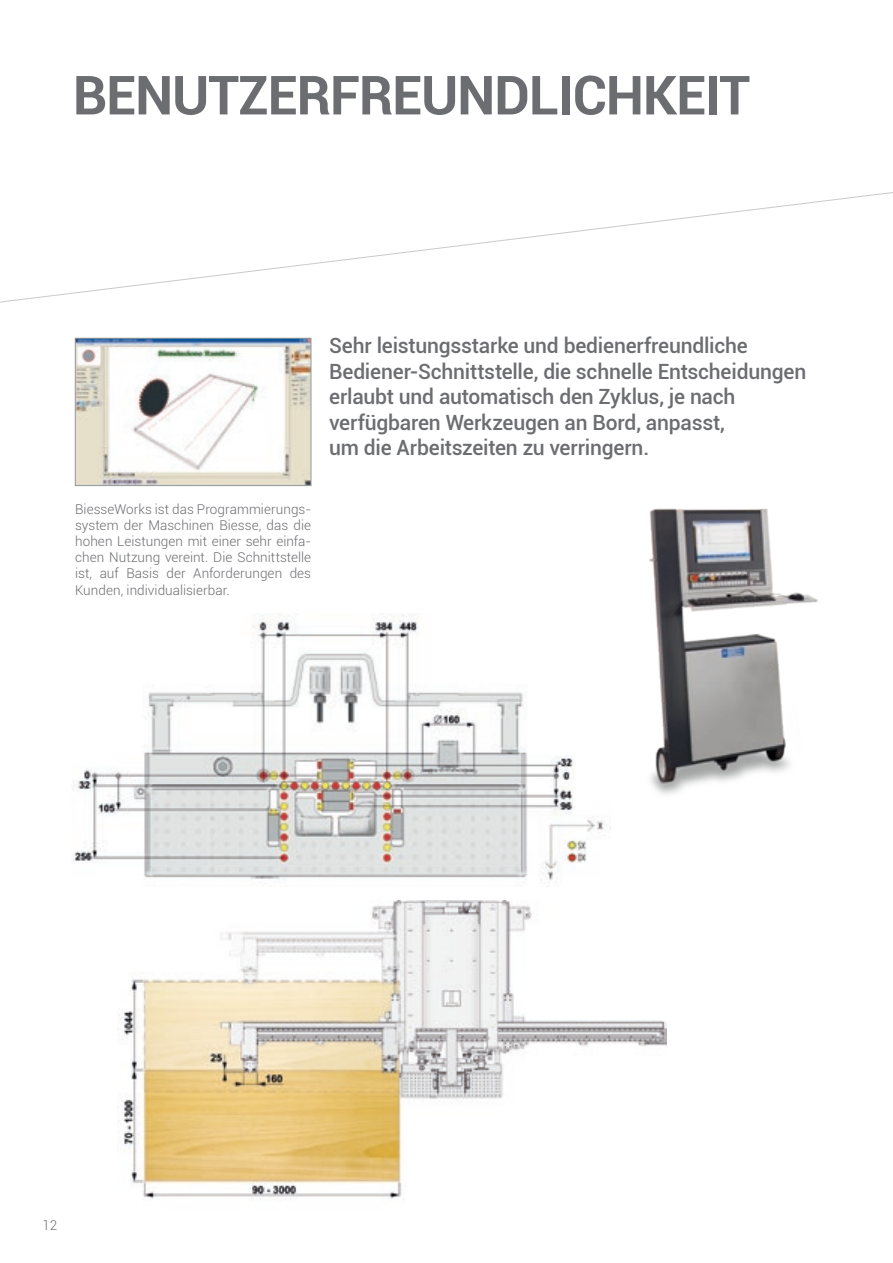
<style>
.page{position:relative;width:893px;height:1263px;background:#fff}
.page>*{position:absolute;margin:0;border:0;box-sizing:border-box;transform-origin:0 0}
._1_TITOLO_GRIGIO{font:700 54px "Roboto";letter-spacing:-.02em;color:#6c6d70}
.t1{font:500 21px/25.5px "Roboto";letter-spacing:-.01em;color:#6c6d70}
.t2{font:300 13.5px/16.2px "Roboto";letter-spacing:.005em;color:#6c6d70;text-align:justify}
</style>
<div class="page">
<svg style="left:0;top:192px;width:893px;height:111px"></svg>
<img style="left:77px;top:340px;width:232px;height:144px">
<div style="left:75px;top:338px;width:236px;height:148px;border:1px solid #94999a"></div>
<img style="left:649px;top:508px;width:169px;height:287px">
<img style="left:72px;top:614px;width:538px;height:273px">
<img style="left:119px;top:901px;width:547px;height:298px">
<p class="_1_TITOLO_GRIGIO" style="left:73px;top:57px;width:679px">BENUTZERFREUNDLICHKEIT</p>
<p class="t2" style="left:75px;top:500px;width:238px">BiesseWorks ist das Programmierungs&shy;system der Maschinen Biesse, das die hohen Leistungen mit einer sehr einfa&shy;chen Nutzung vereint. Die Schnittstelle ist, auf Basis der Anforderungen des Kunden, individualisierbar.</p>
<p class="t1" style="left:329px;top:332px;width:479px">Sehr leistungsstarke und bedienerfreundliche Bediener-Schnittstelle, die schnelle Entscheidungen erlaubt und automatisch den Zyklus, je nach verfügbaren Werkzeugen an Bord, anpasst,<br>um die Arbeitszeiten zu verringern.</p>
<p class="t2" style="left:42px;top:1216px;width:16px">12</p>
</div>
